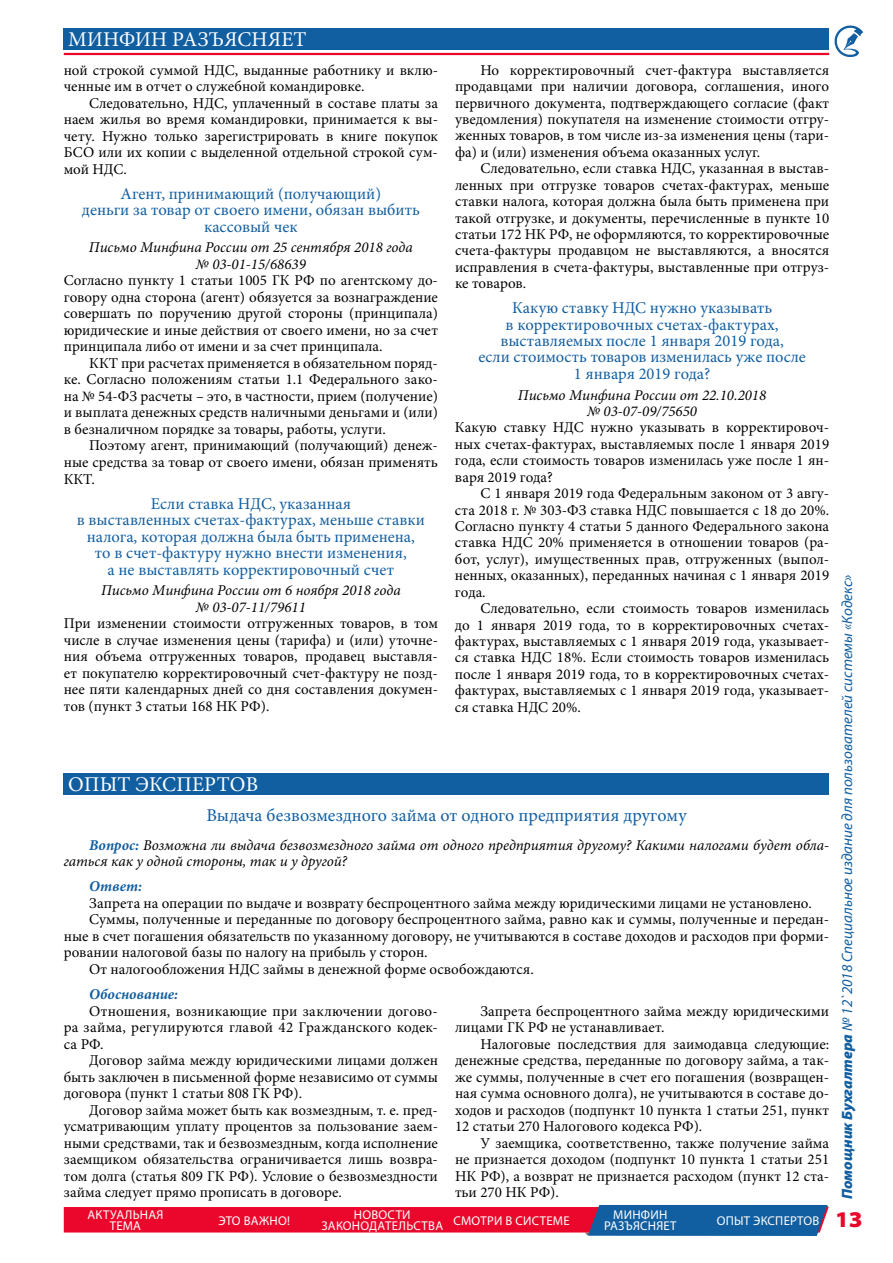
<style>
.page{position:relative;width:893px;height:1263px;background:#fff}
.page>*{position:absolute;margin:0;border:0;box-sizing:border-box;transform-origin:0 0}
.t1{font:900 semi-expanded 22.5px "Myriad Pro";color:#ea072b}
.t2{font:21px "Minion Pro";color:#fff}
.t3{font:18px "Minion Pro";color:#115ea1}
.t4{font:16.5px/16.5px "Minion Pro";color:#115ea1;text-align:center}
.t5{font:15px/16.5px "Minion Pro";color:#000;text-align:justify}
.t6{font:italic 15px/16.5px "Minion Pro";color:#000;text-align:center}
.t7{font:italic 15px "Myriad Pro";color:#115ea1}
.t8{font:italic 700 15px "Minion Pro";color:#115ea1}
.t9{font:12.75px/10.5px "Myriad Pro";letter-spacing:.055em;color:#fff;text-align:center}
.t10{font:12.75px/10.5px "Myriad Pro";letter-spacing:.035em;color:#fff}
.t11{font:12.75px "Myriad Pro";letter-spacing:.075em;color:#fff}
.t12{font:12.75px "Myriad Pro";letter-spacing:.125em;color:#fff}
.s1{font-weight:900}
.s2{font-weight:700;color:#115ea1}
</style>
<div class="page">
<svg style="left:834px;top:25px;width:29px;height:32px"></svg>
<div style="left:64px;top:29px;width:765px;height:21px;background:#115ea1"></div>
<hr style="left:64px;top:53px;width:765px;height:2px;background:#ea072b">
<svg style="left:64px;top:1205px;width:765px;height:31px;background:#ac4069"></svg>
<div style="left:64px;top:774px;width:765px;height:21px;background:#115ea1"></div>
<h2 class="t2" style="left:68px;top:25px;width:18px">минфин</h2>
<h2 class="t2" style="left:172px;top:25px;width:67px">разъясняет</h2>
<p class="t5" style="left:64px;top:62px;width:376px">ной строкой суммой НДС, выданные работнику и вклю&shy;ченные им в отчет о служебной командировке.</p>
<p class="t5" style="left:64px;top:95px;width:376px;text-indent:26px">Следовательно, НДС, уплаченный в составе платы за наем жилья во время командировки, принимается к вы&shy;чету. Нужно только зарегистрировать в книге покупок БСО или их копии с выделенной отдельной строкой сум&shy;мой НДС.</p>
<p class="t4" style="left:82px;top:185px;width:339px">Агент, принимающий (получающий)<br>деньги за товар от своего имени, обязан выбить кассовый чек</p>
<p class="t6" style="left:89px;top:239px;width:325px">Письмо Минфина России от 25 сентября 2018 года № 03-01-15/68639</p>
<p class="t5" style="left:64px;top:272px;width:376px">Согласно пункту 1 статьи 1005 ГК РФ по агентскому до&shy;говору одна сторона (агент) обязуется за вознаграждение совершать по поручению другой стороны (принципала) юридические и иные действия от своего имени, но за счет принципала либо от имени и за счет принципала.</p>
<p class="t5" style="left:64px;top:355px;width:376px;text-indent:26px">ККТ при расчетах применяется в обязательном поряд&shy;ке. Согласно положениям статьи 1.1 Федерального зако&shy;на № 54-ФЗ расчеты – это, в частности, прием (получение) и выплата денежных средств наличными деньгами и (или) в безналичном порядке за товары, работы, услуги.</p>
<p class="t5" style="left:64px;top:437px;width:376px;text-indent:26px">Поэтому агент, принимающий (получающий) денеж&shy;ные средства за товар от своего имени, обязан применять ККТ.</p>
<p class="t4" style="left:77px;top:495px;width:350px">Если ставка НДС, указанная<br>в выставленных счетах-фактурах, меньше ставки налога, которая должна была быть применена,<br>то в счет-фактуру нужно внести изменения,<br>а не выставлять корректировочный счет</p>
<p class="t6" style="left:101px;top:582px;width:301px">Письмо Минфина России от 6 ноября 2018 года № 03-07-11/79611</p>
<p class="t5" style="left:64px;top:615px;width:376px">При изменении стоимости отгруженных товаров, в том числе в случае изменения цены (тарифа) и (или) уточне&shy;ния объема отгруженных товаров, продавец выставля&shy;ет покупателю корректировочный счет-фактуру не позд&shy;нее пяти календарных дней со дня составления докумен&shy;тов (пункт 3 статьи 168 НК РФ).</p>
<p class="t5" style="left:455px;top:62px;width:376px;text-indent:26px">Но корректировочный счет-фактура выставляется продавцами при наличии договора, соглашения, иного первичного документа, подтверждающего согласие (факт уведомления) покупателя на изменение стоимости отгру&shy;женных товаров, в том числе из-за изменения цены (тари&shy;фа) и (или) изменения объема оказанных услуг.</p>
<p class="t5" style="left:455px;top:160px;width:376px;text-indent:26px">Следовательно, если ставка НДС, указанная в выстав&shy;ленных при отгрузке товаров счетах-фактурах, меньше ставки налога, которая должна была быть применена при такой отгрузке, и документы, перечисленные в пункте 10 статьи 172 НК РФ, не оформляются, то корректировочные счета-фактуры продавцом не выставляются, а вносятся исправления в счета-фактуры, выставленные при отгруз&shy;ке товаров.</p>
<p class="t4" style="left:478px;top:300px;width:329px">Какую ставку НДС нужно указывать<br>в корректировочных счетах-фактурах, выставляемых после 1 января 2019 года,<br>если стоимость товаров изменилась уже после 1 января 2019 года?</p>
<p class="t6" style="left:518px;top:386px;width:250px">Письмо Минфина России от 22.10.2018 № 03-07-09/75650</p>
<p class="t5" style="left:455px;top:419px;width:376px">Какую ставку НДС нужно указывать в корректировоч&shy;ных счетах-фактурах, выставляемых после 1 января 2019 года, если стоимость товаров изменилась уже после 1 ян&shy;варя 2019 года?</p>
<p class="t5" style="left:455px;top:485px;width:376px;text-indent:26px">С 1 января 2019 года Федеральным законом от 3 авгу&shy;ста 2018 г. № 303-ФЗ ставка НДС повышается с 18 до 20%.<br>Согласно пункту 4 статьи 5 данного Федерального закона ставка НДС 20% применяется в отношении товаров (ра&shy;бот, услуг), имущественных прав, отгруженных (выпол&shy;ненных, оказанных), переданных начиная с 1 января 2019 года.</p>
<p class="t5" style="left:455px;top:600px;width:376px;text-indent:26px">Следовательно, если стоимость товаров изменилась до 1 января 2019 года, то в корректировочных счетах&shy;фактурах, выставляемых с 1 января 2019 года, указывает&shy;ся ставка НДС 18%. Если стоимость товаров изменилась после 1 января 2019 года, то в корректировочных счетах&shy;фактурах, выставляемых с 1 января 2019 года, указывает&shy;ся ставка НДС 20%.</p>
<p class="t7" style="left:838px;top:1199px;width:626px;rotate:-90deg"><span class="s1">Помощник Бухгалтера</span> № 12`2018 Специальное издание для пользователей системы «Кодекс»</p>
<h1 class="t1" style="left:835px;top:1204px;width:29px">13</h1>
<h2 class="t2" style="left:68px;top:770px;width:17px">опыт</h2>
<h2 class="t2" style="left:135px;top:770px;width:15px">экспертов</h2>
<p class="t3" style="left:206px;top:803px;width:482px">Выдача безвозмездного займа от одного предприятия другому</p>
<p class="t6" style="left:64px;top:837px;width:767px;text-align:left;text-indent:26px"><span class="s2">Вопрос:</span> Возможна ли выдача безвозмездного займа от одного предприятия другому? Какими налогами будет обла&shy;гаться как у одной стороны, так и у другой?</p>
<p class="t8" style="left:89px;top:876px;width:54px">Ответ:</p>
<p class="t5" style="left:89px;top:895px;width:724px">Запрета на операции по выдаче и возврату беспроцентного займа между юридическими лицами не установлено.</p>
<p class="t5" style="left:89px;top:911px;width:741px">Суммы, полученные и переданные по договору беспроцентного займа, равно как и суммы, полученные и передан-</p>
<p class="t5" style="left:64px;top:928px;width:767px">ные в счет погашения обязательств по указанному договору, не учитываются в составе доходов и расходов при форми-</p>
<p class="t5" style="left:64px;top:944px;width:365px">ровании налоговой базы по налогу на прибыль у сторон.</p>
<p class="t5" style="left:89px;top:961px;width:446px">От налогообложения НДС займы в денежной форме освобождаются.</p>
<p class="t8" style="left:89px;top:983px;width:90px">Обоснование:</p>
<p class="t5" style="left:64px;top:1003px;width:376px;text-indent:26px">Отношения, возникающие при заключении догово&shy;ра займа, регулируются главой 42 Гражданского кодек&shy;са РФ.</p>
<p class="t5" style="left:64px;top:1052px;width:376px;text-indent:26px">Договор займа между юридическими лицами должен быть заключен в письменной форме независимо от суммы договора (пункт 1 статьи 808 ГК РФ).</p>
<p class="t5" style="left:64px;top:1102px;width:376px;text-indent:26px">Договор займа может быть как возмездным, т. е. пред&shy;усматривающим уплату процентов за пользование заем&shy;ными средствами, так и безвозмездным, когда исполнение заемщиком обязательства ограничивается лишь возвра&shy;том долга (статья 809 ГК РФ). Условие о безвозмездности займа следует прямо прописать в договоре.</p>
<p class="t5" style="left:455px;top:1003px;width:376px;text-indent:26px">Запрета беспроцентного займа между юридическими лицами ГК РФ не устанавливает.</p>
<p class="t5" style="left:455px;top:1036px;width:376px;text-indent:26px">Налоговые последствия для заимодавца следующие: денежные средства, переданные по договору займа, а так&shy;же суммы, полученные в счет его погашения (возвращен&shy;ная сумма основного долга), не учитываются в составе до&shy;ходов и расходов (подпункт 10 пункта 1 статьи 251, пункт 12 статьи 270 Налогового кодекса РФ).</p>
<p class="t5" style="left:455px;top:1135px;width:376px;text-indent:26px">У заемщика, соответственно, также получение займа не признается доходом (подпункт 10 пункта 1 статьи 251<br>НК РФ), а возврат не признается расходом (пункт 12 ста&shy;тьи 270 НК РФ).</p>
<p class="t9" style="left:354px;top:1209px;width:58px">но вости</p>
<p class="t9" style="left:321px;top:1220px;width:31px">законо</p>
<p class="t11" style="left:369px;top:1218px;width:94px">дательства смо</p>
<p class="t9" style="left:481px;top:1215px;width:91px">три в систем е</p>
<p class="t9" style="left:604px;top:1209px;width:74px">минфин разъясн яет</p>
<p class="t12" style="left:717px;top:1212px;width:104px">опыт экспертов</p>
<p class="t10" style="left:110px;top:1209px;width:55px;text-indent:-22px">Актуальная тема</p>
<p class="t9" style="left:218px;top:1215px;width:73px">это важно!</p>
</div>
